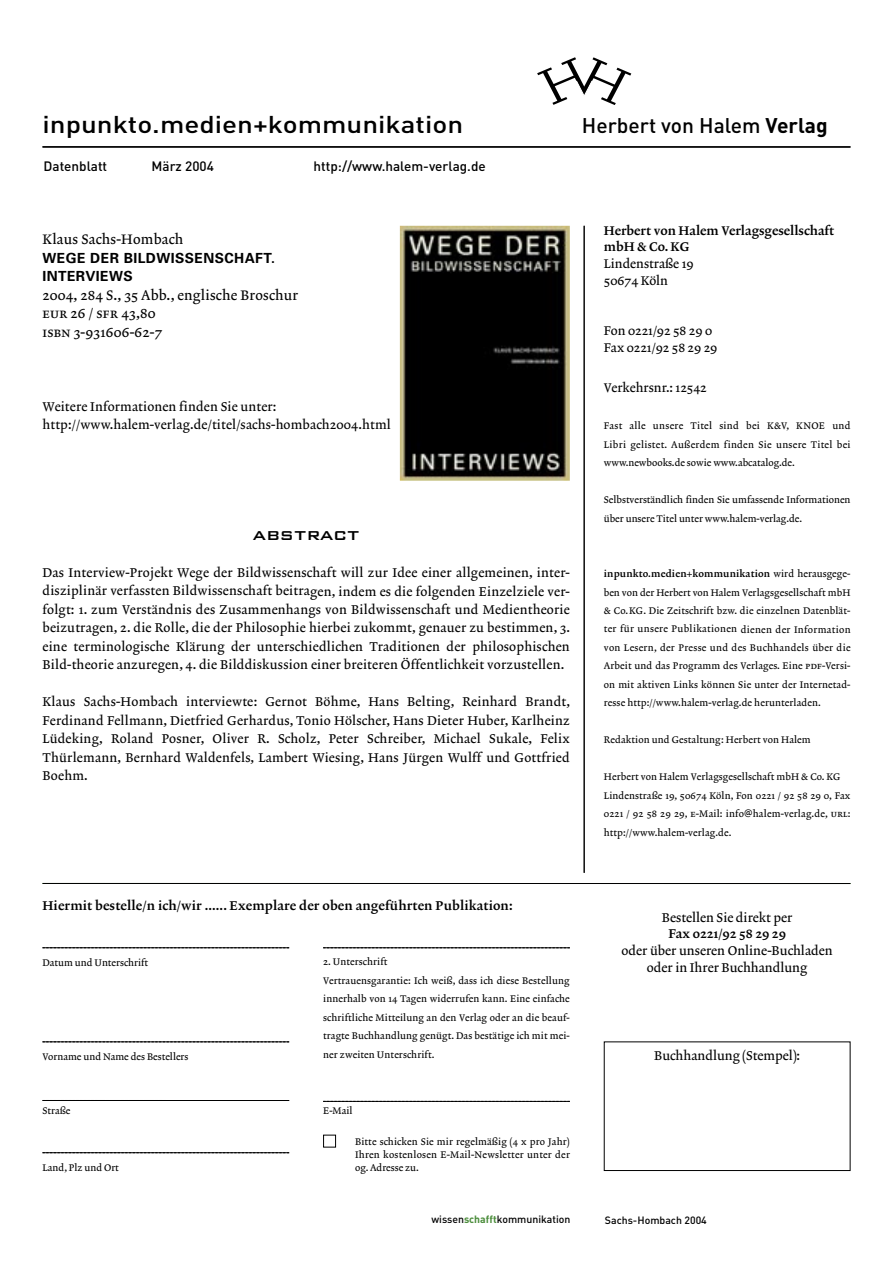
<style>
.page{position:relative;width:893px;height:1263px;background:#fff}
.page>*{position:absolute;margin:0;border:0;box-sizing:border-box;transform-origin:0 0}
.t1{font:500 24px "DIN";color:#000;scale:1.16 1}
.t2{font:500 21px "DIN";color:#000}
.t3{font:500 21px "Bank Gothic BT";letter-spacing:.01em;color:#000}
.t4{font:13.95px/18.5px "Lexicon No 2 Roman A Txt";letter-spacing:.015em;color:#000}
.t5{font:700 13.95px/18.5px "Univers";letter-spacing:.03em;color:#000}
.t6{font:500 13.5px "DIN";color:#000}
.t7{font:12.9px/18.5px "Lexicon No 2 Roman A Txt";letter-spacing:.01em;color:#000;text-align:justify}
.t8{font:12.9px "Lexicon No 2 Roman C Txt";letter-spacing:.01em;color:#000}
.t9{font:12.75px/16.6px "Lexicon No 2 Roman A Txt";color:#000}
.t10{font:12.75px/16.5px "Lexicon No 2 Roman C Txt";color:#000}
.t11{font:500 10.5px "DIN";color:#000}
.t12{font:9.75px/18.5px "Lexicon No 2 Roman A Txt";letter-spacing:.01em;color:#000;text-align:justify}
.t13{font:9.75px "Lexicon No 2 Roman C Txt";letter-spacing:.015em;color:#000}
.s1{font-weight:700}
.s2{font-family:"Lexicon No 2 Roman A Exp"}
.s3{font-family:"Lexicon No 2 Roman A Txt"}
.s4{font-family:"Geneva"}
.s5{font-weight:700;color:#4a8c3a}
</style>
<div class="page">
<hr style="left:42px;top:146px;width:808px;height:2px;background:#000">
<hr style="left:584px;top:226px;width:1px;height:647px;background:#000">
<svg style="left:43px;top:947px;width:246px;height:1px"></svg>
<svg style="left:323px;top:947px;width:247px;height:1px"></svg>
<svg style="left:43px;top:1041px;width:246px;height:1px"></svg>
<svg style="left:43px;top:1152px;width:246px;height:1px"></svg>
<svg style="left:43px;top:1100px;width:246px;height:1px"></svg>
<svg style="left:323px;top:1101px;width:247px;height:1px"></svg>
<div style="left:604px;top:1041px;width:246px;height:130px;border:1px solid #000"></div>
<div style="left:323px;top:1135px;width:13px;height:12px;border:1px solid #000"></div>
<hr style="left:43px;top:883px;width:807px;height:1px;background:#000">
<img style="left:400px;top:226px;width:170px;height:255px">
<h1 class="t1" style="left:42px;top:109px;width:364px">inpunkto.medien+kommunikation</h1>
<h3 class="t6" style="left:44px;top:158px;width:65px">Datenblatt</h3>
<h3 class="t6" style="left:152px;top:158px;width:64px">März 2004</h3>
<h3 class="t6" style="left:314px;top:158px;width:174px">http://www.halem-verlag.de</h3>
<h2 class="t2" style="left:582px;top:112px;width:247px">Herbert von Halem <span class="s1">Verlag</span></h2>
<h3 class="t4" style="left:42px;top:231px;width:142px">Klaus Sachs-Hombach</h3>
<h3 class="t5" style="left:43px;top:249px;width:234px">WEGE DER BILDWISSENSCHAFT.<br>INTERVIEWS</h3>
<h3 class="t4" style="left:43px;top:286px;width:257px">2004, 284 S., 35 Abb., englische Broschur <span class="s2">eur</span> 26 / <span class="s2">sfr</span> 43,80<br><span class="s2">isbn</span> 3-931606-62-7</h3>
<h3 class="t7" style="left:43px;top:398px;width:350px">Weitere Informationen finden Sie unter: http://www.halem-verlag.de/titel/sachs-hombach2004.html</h3>
<h2 class="t3" style="left:253px;top:523px;width:109px">abstract</h2>
<p class="t7" style="left:43px;top:564px;width:529px">Das Interview-Projekt Wege der Bildwissenschaft will zur Idee einer allgemeinen, inter&shy;disziplinär verfassten Bildwissenschaft beitragen, indem es die folgenden Einzelziele ver&shy;folgt: 1. zum Verständnis des Zusammenhangs von Bildwissenschaft und Medientheorie beizutragen, 2. die Rolle, die der Philosophie hierbei zukommt, genauer zu bestimmen, 3. eine terminologische Klärung der unterschiedlichen Traditionen der philosophischen Bild-theorie anzuregen, 4. die Bilddiskussion einer breiteren Öffentlichkeit vorzustellen.</p>
<p class="t7" style="left:43px;top:693px;width:529px">Klaus Sachs-Hombach interviewte: Gernot Böhme, Hans Belting, Reinhard Brandt, Ferdinand Fellmann, Dietfried Gerhardus, Tonio Hölscher, Hans Dieter Huber, Karlheinz Lüdeking, Roland Posner, Oliver R. Scholz, Peter Schreiber, Michael Sukale, Felix Thürlemann, Bernhard Waldenfels, Lambert Wiesing, Hans Jürgen Wulff und Gottfried Boehm.</p>
<h3 class="t10" style="left:604px;top:223px;width:232px">Herbert von Halem Verlagsgesellschaft mbH &amp; Co. KG</h3>
<h3 class="t9" style="left:604px;top:256px;width:91px">Lindenstraße 19<br>50674 Köln</h3>
<h3 class="t9" style="left:604px;top:323px;width:115px">Fon 0221/92 58 29 0<br>Fax 0221/92 58 29 29</h3>
<h3 class="t9" style="left:604px;top:380px;width:104px">Verkehrsnr.: 12542</h3>
<p class="t12" style="left:604px;top:417px;width:248px">Fast alle unsere Titel sind bei K&amp;V, KNOE und Libri gelistet. Außerdem finden Sie unsere Titel bei www.newbooks.de sowie www.abcatalog.de.</p>
<p class="t12" style="left:604px;top:491px;width:248px">Selbstverständlich finden Sie umfassende Informationen über unsere Titel unter www.halem-verlag.de.</p>
<p class="t13" style="left:604px;top:568px;width:248px">inpunkto.medien+kommunikation <span class="s3">wird herausgege-</span></p>
<p class="t12" style="left:604px;top:583px;width:248px">ben von der Herbert von Halem Verlagsgesellschaft mbH &amp; Co.KG. Die Zeitschrift bzw. die einzelnen Datenblät&shy;ter für unsere Publikationen dienen der Information von Lesern, der Presse und des Buchhandels über die Arbeit und das Programm des Verlages. Eine <span class="s2">pdf</span>-Versi&shy;on mit aktiven Links können Sie unter der Internetad&shy;resse http://www.halem-verlag.de herunterladen.</p>
<p class="t12" style="left:604px;top:731px;width:208px">Redaktion und Gestaltung: Herbert von Halem</p>
<p class="t12" style="left:604px;top:768px;width:248px;text-align:left">Herbert von Halem Verlagsgesellschaft mbH &amp; Co. KG Lindenstraße 19, 50674 Köln, Fon 0221 / 92 58 29 0, Fax 0221 / 92 58 29 29, <span class="s2">e</span>-Mail: info<span class="s4">@</span>halem-verlag.de, <span class="s2">url</span>: http://www.halem-verlag.de.</p>
<h3 class="t8" style="left:43px;top:898px;width:472px">Hiermit bestelle/n ich/wir ...... Exemplare der oben angeführten Publikation:</h3>
<p class="t12" style="left:43px;top:954px;width:107px">Datum und Unterschrift</p>
<p class="t12" style="left:323px;top:953px;width:248px;text-align:left">2. Unterschrift<br>Vertrauensgarantie: Ich weiß, dass ich diese Bestellung innerhalb von 14 Tagen widerrufen kann. Eine einfache schriftliche Mitteilung an den Verlag oder an die beauf&shy;tragte Buchhandlung genügt. Das bestätige ich mit mei-</p>
<p class="t12" style="left:43px;top:1048px;width:148px">Vorname und Name des Bestellers</p>
<p class="t12" style="left:323px;top:1045px;width:113px">ner zweiten Unterschrift.</p>
<p class="t12" style="left:43px;top:1102px;width:29px">Straße</p>
<p class="t12" style="left:323px;top:1102px;width:31px">E-Mail</p>
<p class="t12" style="left:43px;top:1159px;width:78px">Land, Plz und Ort</p>
<p class="t12" style="left:355px;top:1136px;width:216px;line-height:12.8px">Bitte schicken Sie mir regelmäßig (4 x pro Jahr)<br>Ihren kostenlosen E-Mail-Newsletter unter der og. Adresse zu.</p>
<p class="t11" style="left:431px;top:1213px;width:140px">wissen<span class="s5">schafft</span>kommunikation</p>
<h3 class="t7" style="left:662px;top:908px;width:132px">Bestellen Sie direkt per</h3>
<h3 class="t8" style="left:668px;top:926px;width:119px">Fax 0221/92 58 29 29</h3>
<h3 class="t7" style="left:622px;top:943px;width:213px;line-height:16.8px;text-align:center">oder über unseren Online-Buchladen oder in Ihrer Buchhandlung</h3>
<h3 class="t7" style="left:654px;top:1046px;width:148px">Buchhandlung (Stempel):</h3>
<p class="t11" style="left:605px;top:1213px;width:103px">Sachs-Hombach 2004</p>
</div>
